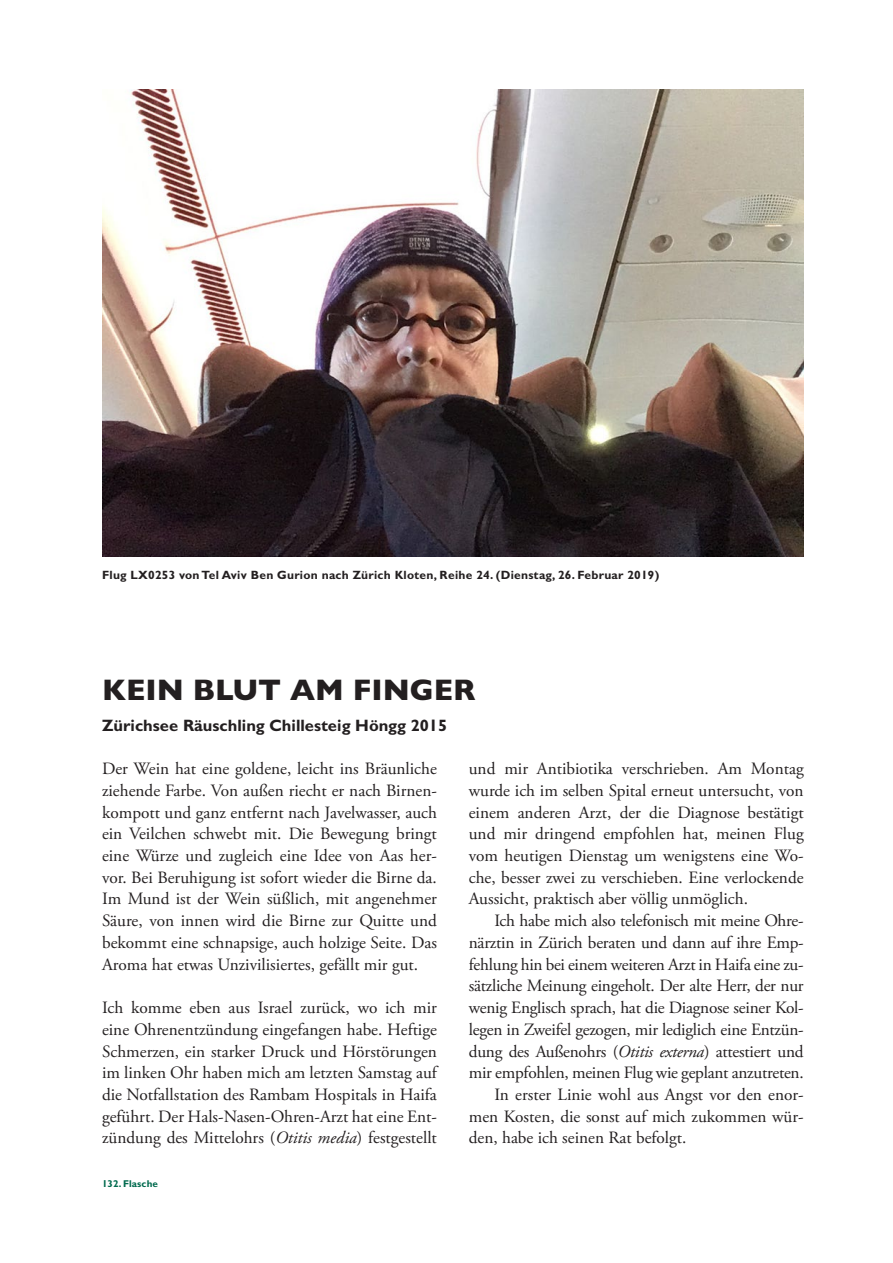
<style>
.page{position:relative;width:893px;height:1263px;background:#fff}
.page>*{position:absolute;margin:0;border:0;box-sizing:border-box;transform-origin:0 0}
.Titel{font:800 30px "Gill Sans MT Pro";color:#231f20}
.Lauftext_ohne_Einzug{font:17.25px/21.8px "Adobe Garamond Pro";color:#231f20;text-align:justify}
.Lauftext_mit_Einzug{font:17.25px/21.8px "Adobe Garamond Pro";letter-spacing:-.005em;color:#231f20;text-align:justify}
.Vorspann{font:700 16.5px "Gill Sans MT Pro";color:#231f20}
.Getrunken_am{font:700 12px "Gill Sans MT Pro";letter-spacing:.02em;color:#231f20}
.Thema_der_Seiten{font:700 9.9px "Gill Sans MT Pro";letter-spacing:.01em;color:#006a4e}
.s1{font-style:italic}
</style>
<div class="page">
<img style="left:102px;top:89px;width:702px;height:468px">
<p class="Getrunken_am" style="left:102px;top:567px;width:559px">Flug LX0253 von Tel Aviv Ben Gurion nach Zürich Kloten, Reihe 24. (Dienstag, 26. Februar 2019)</p>
<p class="Titel" style="left:102px;top:672px;width:375px">KEIN BLUT AM FINGER</p>
<p class="Vorspann" style="left:102px;top:715px;width:347px">Zürichsee Räuschling Chillesteig Höngg 2015</p>
<p class="Lauftext_ohne_Einzug" style="left:469px;top:758px;width:336px">und mir Antibiotika verschrieben. Am Montag wurde ich im selben Spital erneut untersucht, von einem anderen Arzt, der die Diagnose bestätigt und mir dringend empfohlen hat, meinen Flug vom heutigen Dienstag um wenigstens eine Wo&shy;che, besser zwei zu verschieben. Eine verlockende Aussicht, praktisch aber völlig unmöglich.</p>
<p class="Lauftext_mit_Einzug" style="left:469px;top:910px;width:336px;text-indent:26px">Ich habe mich also telefonisch mit meine Ohre&shy;närztin in Zürich beraten und dann auf ihre Emp&shy;fehlung hin bei einem weiteren Arzt in Haifa eine zu&shy;sätzliche Meinung eingeholt. Der alte Herr, der nur wenig Englisch sprach, hat die Diagnose seiner Kol&shy;legen in Zweifel gezogen, mir lediglich eine Entzün&shy;dung des Außenohrs (<span class="s1">Otitis externa</span>) attestiert und mir empfohlen, meinen Flug wie geplant anzutreten.</p>
<p class="Lauftext_mit_Einzug" style="left:469px;top:1084px;width:336px;text-indent:26px">In erster Linie wohl aus Angst vor den enor&shy;men Kosten, die sonst auf mich zukommen wür&shy;den, habe ich seinen Rat befolgt.</p>
<p class="Lauftext_ohne_Einzug" style="left:102px;top:758px;width:336px">Der Wein hat eine goldene, leicht ins Bräunliche ziehende Farbe. Von außen riecht er nach Birnen&shy;kompott und ganz entfernt nach Javelwasser, auch ein Veilchen schwebt mit. Die Bewegung bringt eine Würze und zugleich eine Idee von Aas her&shy;vor. Bei Beruhigung ist sofort wieder die Birne da.<br>Im Mund ist der Wein süßlich, mit angenehmer Säure, von innen wird die Birne zur Quitte und bekommt eine schnapsige, auch holzige Seite. Das Aroma hat etwas Unzivilisiertes, gefällt mir gut.</p>
<p class="Lauftext_ohne_Einzug" style="left:102px;top:997px;width:336px">Ich komme eben aus Israel zurück, wo ich mir eine Ohrenentzündung eingefangen habe. Heftige Schmerzen, ein starker Druck und Hörstörungen im linken Ohr haben mich am letzten Samstag auf die Notfallstation des Rambam Hospitals in Haifa geführt. Der Hals-Nasen-Ohren-Arzt hat eine Ent&shy;zündung des Mittelohrs (<span class="s1">Otitis media</span>) festgestellt</p>
<p class="Thema_der_Seiten" style="left:102px;top:1177px;width:58px">132. Flasche</p>
</div>
